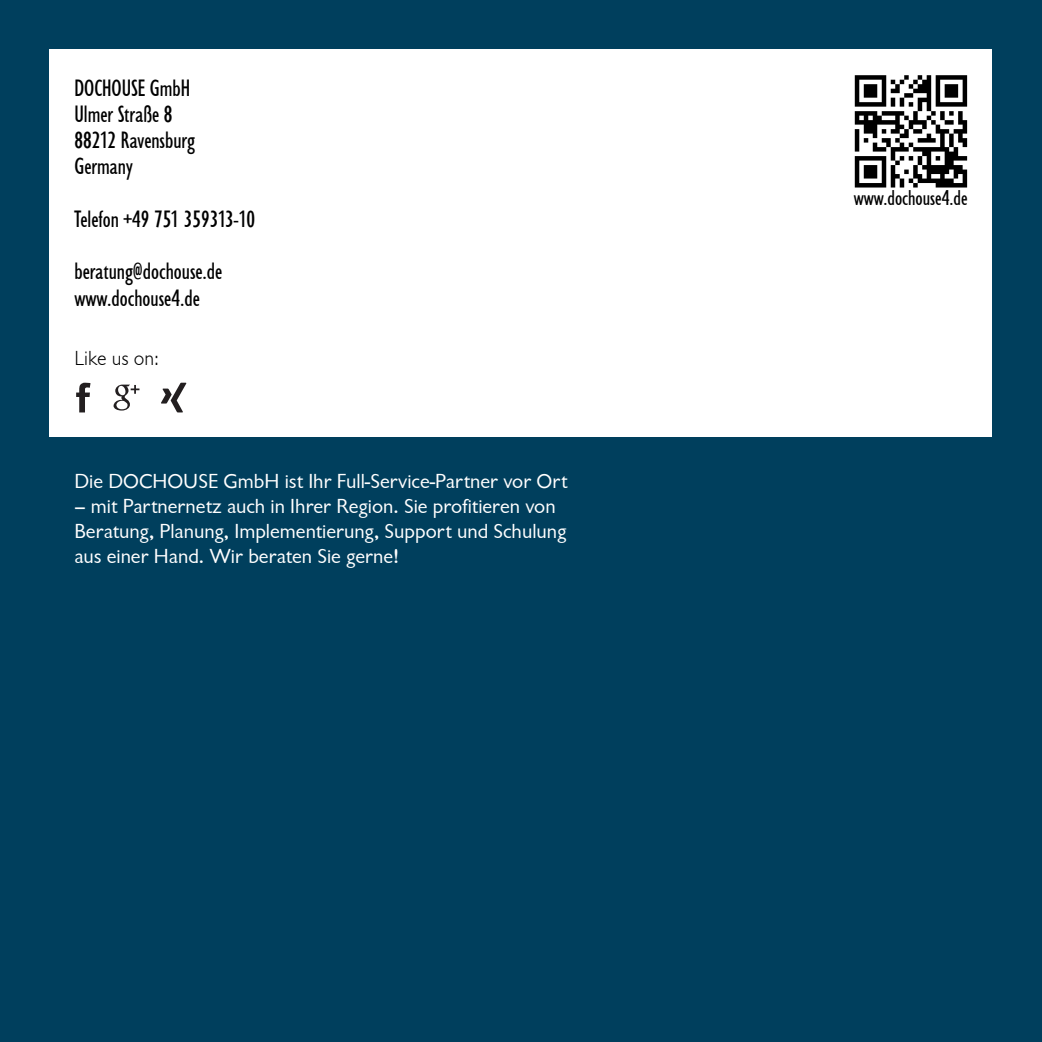
<style>
.page{position:relative;width:1042px;height:1042px;background:#003f5d}
.page>*{position:absolute;margin:0;border:0;box-sizing:border-box;transform-origin:0 0}
.t1{font:24.5px/26.2px "Chantilly Cd";color:#000}
.t2{font:22.22px "Chantilly Cd";color:#000}
.t3{font:21px/25.2px "Chantilly";color:#fff}
.t4{font:300 21px "Chantilly";color:#000}
</style>
<div class="page">
<div style="left:50px;top:50px;width:942px;height:387px;background:#fff"></div>
<svg style="left:855px;top:75px;width:112px;height:112px"></svg>
<svg style="left:161px;top:383px;width:25px;height:29px"></svg>
<svg style="left:114px;top:385px;width:25px;height:25px"></svg>
<svg style="left:76px;top:383px;width:15px;height:29px"></svg>
<p class="t1" style="left:74px;top:75px;width:122px">DOCHOUSE GmbH<br>Ulmer Straße 8<br>88212 Ravensburg<br>Germany</p>
<p class="t1" style="left:74px;top:193px;width:182px;line-height:52.5px">Telefon +49 751 359313-10 beratung@dochouse.de</p>
<p class="t1" style="left:74px;top:285px;width:127px">www.dochouse4.de</p>
<p class="t4" style="left:74px;top:347px;width:86px">Like us on:</p>
<p class="t3" style="left:74px;top:468px;width:495px">Die DOCHOUSE GmbH ist Ihr Full-Service-Partner vor Ort</p>
<p class="t3" style="left:74px;top:494px;width:494px">– mit Partnernetz auch in Ihrer Region. Sie profitieren von<br>Beratung, Planung, Implementierung, Support und Schulung aus einer Hand. Wir beraten Sie gerne!</p>
<p class="t2" style="left:854px;top:186px;width:115px">www.dochouse4.de</p>
</div>
